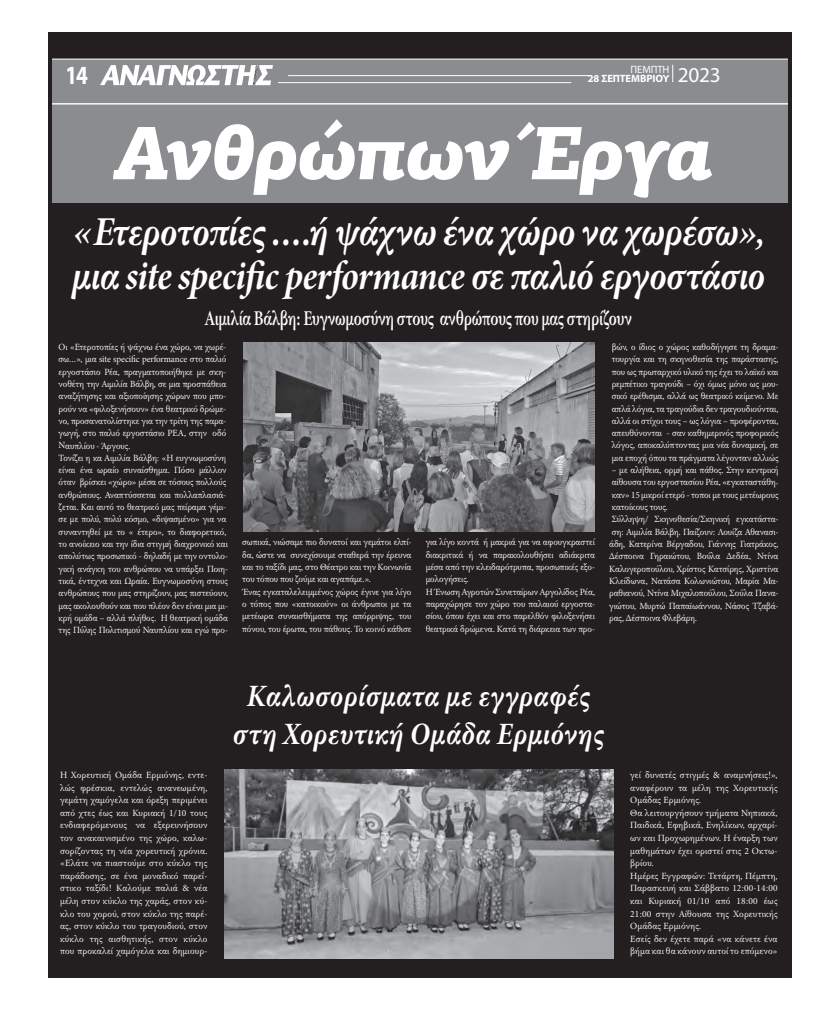
<style>
.page{position:relative;width:823px;height:1035px;background:#fff}
.page>*{position:absolute;margin:0;border:0;box-sizing:border-box;transform-origin:0 0}
.t1{font:italic 900 75.6px "PF Agora Slab Pro";letter-spacing:-.02em;color:#fff}
.t2{font:italic 700 41px/43.8px "Minion 3 Subhead";letter-spacing:-.015em;color:#fff;scale:.89 1}
.t3{font:italic 700 31px/37.6px "Minion 3 Subhead";letter-spacing:.02em;color:#fff;text-align:center;scale:.9 1}
.t4{font:700 26.3px "Myriad Pro";color:#fff;scale:.81 1}
.t5{font:600 21px "Minion 3 Subhead";letter-spacing:-.01em;color:#fff;scale:.76 1}
.t6{font:700 10.6px "Myriad Pro";letter-spacing:-.01em;color:#fff}
.t7{font:10.6px "Myriad Pro";letter-spacing:-.01em;color:#fff}
.t8{font:9.5px/12.3px "Minion 3 Subhead";color:#fff}
.s1{font-weight:400;font-size:21.3px}
</style>
<div class="page">
<div style="left:48px;top:32px;width:743px;height:946px;background:#231f20"></div>
<div style="left:52px;top:59px;width:735px;height:143px;background:#8a8c8f"></div>
<hr style="left:52px;top:59px;width:735px;height:1px;background:#fff">
<svg style="left:100px;top:65px;width:173px;height:20px"></svg>
<hr style="left:288px;top:75px;width:301px;height:1px;background:#fff">
<svg style="left:672px;top:65px;width:1px;height:17px"></svg>
<hr style="left:278px;top:82px;width:293px;height:1px;background:#fff">
<hr style="left:52px;top:103px;width:735px;height:1px;background:#fff">
<img style="left:243px;top:342px;width:351px;height:189px">
<img style="left:224px;top:769px;width:389px;height:189px">
<p class="t7" style="left:630px;top:63px;width:40px">ΠΕΜΠΤΗ</p>
<h3 class="t4" style="left:65px;top:58px;width:29px">14</h3>
<p class="t6" style="left:587px;top:72px;width:134px">28 ΣΕΠΤΕΜΒΡΙΟΥ <span class="s1">2023</span></p>
<h1 class="t1" style="left:113px;top:103px;width:600px">Ανθρώπων Έργα</h1>
<h2 class="t2" style="left:72px;top:209px;width:780px">«Ετεροτοπίες ….ή ψάχνω ένα χώρο να χωρέσω», μια site specific performance σε παλιό εργοστάσιο</h2>
<h3 class="t5" style="left:205px;top:304px;width:562px">Αιμιλία Βάλβη: Ευγνωμοσύνη στους ανθρώπους που μας στηρίζουν</h3>
<p class="t8" style="left:59px;top:341px;width:171px">Οι «Ετεροτοπίες ή ψάχνω ένα χώρο, να χωρέ&shy;σω…», μια site specific performance στο παλιό εργοστάσιο Ρέα, πραγματοποιήθηκε με σκη&shy;νοθέτη την Αιμιλία Βάλβη, σε μια προσπάθεια αναζήτησης και αξιοποίησης χώρων που μπο&shy;ρούν να «φιλοξενήσουν» ένα θεατρικό δρώμε&shy;νο, προσανατολίστηκε για την τρίτη της παρα&shy;γωγή, στο παλιό εργοστάσιο ΡΕΑ, στην οδό Ναυπλίου - Άργους.<br>Τονίζει η κα Αιμιλία Βάλβη: «Η ευγνωμοσύνη είναι ένα ωραίο συναίσθημα. Πόσο μάλλον όταν βρίσκει «χώρο» μέσα σε τόσους πολλούς ανθρώπους. Αναπτύσσεται και πολλαπλασιά&shy;ζεται. Και αυτό το θεατρικό μας πείραμα γέμι&shy;σε με πολύ, πολύ κόσμο, «διψασμένο» για να συναντηθεί με το « έτερο», το διαφορετικό, το ανοίκειο και την ίδια στιγμή διαχρονικό και απολύτως προσωπικό - δηλαδή με την οντολο&shy;γική ανάγκη του ανθρώπου να υπάρξει Ποιη&shy;τικά, έντεχνα και Ωραία. Ευγνωμοσύνη στους ανθρώπους που μας στηρίζουν, μας πιστεύουν, μας ακολουθούν και που πλέον δεν είναι μια μι&shy;κρή ομάδα – αλλά πλήθος. Η θεατρική ομάδα της Πύλης Πολιτισμού Ναυπλίου και εγώ προ-</p>
<p class="t8" style="left:611px;top:341px;width:168px;text-align:justify">βών, ο ίδιος ο χώρος καθοδήγησε τη δραμα&shy;τουργία και τη σκηνοθεσία της παράστασης, που ως πρωταρχικό υλικό της έχει το λαϊκό και ρεμπέτικο τραγούδι – όχι όμως μόνο ως μου&shy;σικό ερέθισμα, αλλά ως θεατρικό κείμενο. Με απλά λόγια, τα τραγούδια δεν τραγουδιούνται, αλλά οι στίχοι τους – ως λόγια – προφέρονται, απευθύνονται - σαν καθημερινός προφορικός λόγος, αποκαλύπτοντας μια νέα δυναμική, σε μια εποχή όπου τα πράγματα λέγονταν αλλιώς</p>
<p class="t8" style="left:609px;top:464px;width:171px">– με αλήθεια, ορμή και πάθος. Στην κεντρική αίθουσα του εργοστασίου Ρέα, «εγκαταστάθη&shy;καν» 15 μικροί ετερό - τοποι με τους μετέωρους κατοίκους τους.<br>Σύλληψη/ Σκηνοθεσία/Σκηνική εγκατάστα&shy;ση: Αιμιλία Βάλβη. Παίζουν: Λουίζα Αθανασι&shy;άδη, Κατερίνα Βέργαδου, Γιάννης Γιατράκος, Δέσποινα Γηραιώτου, Βούλα Δεδέα, Ντίνα Καλογεροπούλου, Χρίστος Κατσίρης, Χριστίνα Κλείδωνα, Νατάσα Κολωνιώτου, Μαρία Μα&shy;ραθιανού, Ντίνα Μιχαλοπούλου, Σούλα Πανα&shy;γιώτου, Μυρτώ Παπαϊωάννου, Νάσος Τζαβά&shy;ρας, Δέσποινα Φλεβάρη.</p>
<p class="t8" style="left:242px;top:536px;width:171px">σωπικά, νιώσαμε πιο δυνατοί και γεμάτοι ελπί&shy;δα, ώστε να συνεχίσουμε σταθερά την έρευνα και το ταξίδι μας, στο Θέατρο και την Κοινωνία του τόπου που ζούμε και αγαπάμε.».<br>Ένας εγκαταλελειμμένος χώρος έγινε για λίγο ο τόπος που «κατοικούν» οι άνθρωποι με τα μετέωρα συναισθήματα της απόρριψης, του πόνου, του έρωτα, του πάθους. Το κοινό κάθισε</p>
<p class="t8" style="left:425px;top:536px;width:171px">για λίγο κοντά ή μακριά για να αφουγκραστεί διακριτικά ή να παρακολουθήσει αδιάκριτα μέσα από την κλειδαρότρυπα, προσωπικές εξο&shy;μολογήσεις.<br>Η Ένωση Αγροτών Συνεταίρων Αργολίδος Ρέα, παραχώρησε τον χώρο του παλαιού εργοστα&shy;σίου, όπου έχει και στο παρελθόν φιλοξενήσει θεατρικά δρώμενα. Κατά τη διάρκεια των προ-</p>
<h3 class="t3" style="left:233px;top:677px;width:414px">Καλωσορίσματα με εγγραφές στη Χορευτική Ομάδα Ερμιόνης</h3>
<p class="t8" style="left:60px;top:768px;width:149px;line-height:12.6px;text-align:justify">Η Χορευτική Ομάδα Ερμιόνης, εντε&shy;λώς φρέσκια, εντελώς ανανεωμένη, γεμάτη χαμόγελα και όρεξη περιμένει από χτες έως και Κυριακή 1/10 τους ενδιαφερόμενους να εξερευνήσουν τον ανακαινισμένο της χώρο, καλω&shy;σορίζοντας τη νέα χορευτική χρόνια. «Ελάτε να πιαστούμε στο κύκλο της παράδοσης, σε ένα μοναδικό παρεΐ&shy;στικο ταξίδι! Καλούμε παλιά &amp; νέα μέλη στον κύκλο της χαράς, στον κύ&shy;κλο του χορού, στον κύκλο της παρέ&shy;ας, στον κύκλο του τραγουδιού, στον κύκλο της αισθητικής, στον κύκλο που προκαλεί χαμόγελα και δημιουρ-</p>
<p class="t8" style="left:630px;top:768px;width:149px;line-height:12.6px">γεί δυνατές στιγμές &amp; αναμνήσεις!», αναφέρουν τα μέλη της Χορευτικής<br>Ομάδας Ερμιόνης.<br>Θα λειτουργήσουν τμήματα Νηπιακά,<br>Παιδικά, Εφηβικά, Ενηλίκων, αρχαρί&shy;ων και Προχωρημένων. Η έναρξη των μαθημάτων έχει οριστεί στις 2 Οκτω&shy;βρίου.<br>Ημέρες Εγγραφών: Τετάρτη, Πέμπτη,<br>Παρασκευή και Σάββατο 12:00-14:00 και Κυριακή 01/10 από 18:00 έως<br>21:00 στην Αίθουσα της Χορευτικής<br>Ομάδας Ερμιόνης.<br>Εσείς δεν έχετε παρά «να κάνετε ένα βήμα και θα κάνουν αυτοί το επόμενο»</p>
</div>
